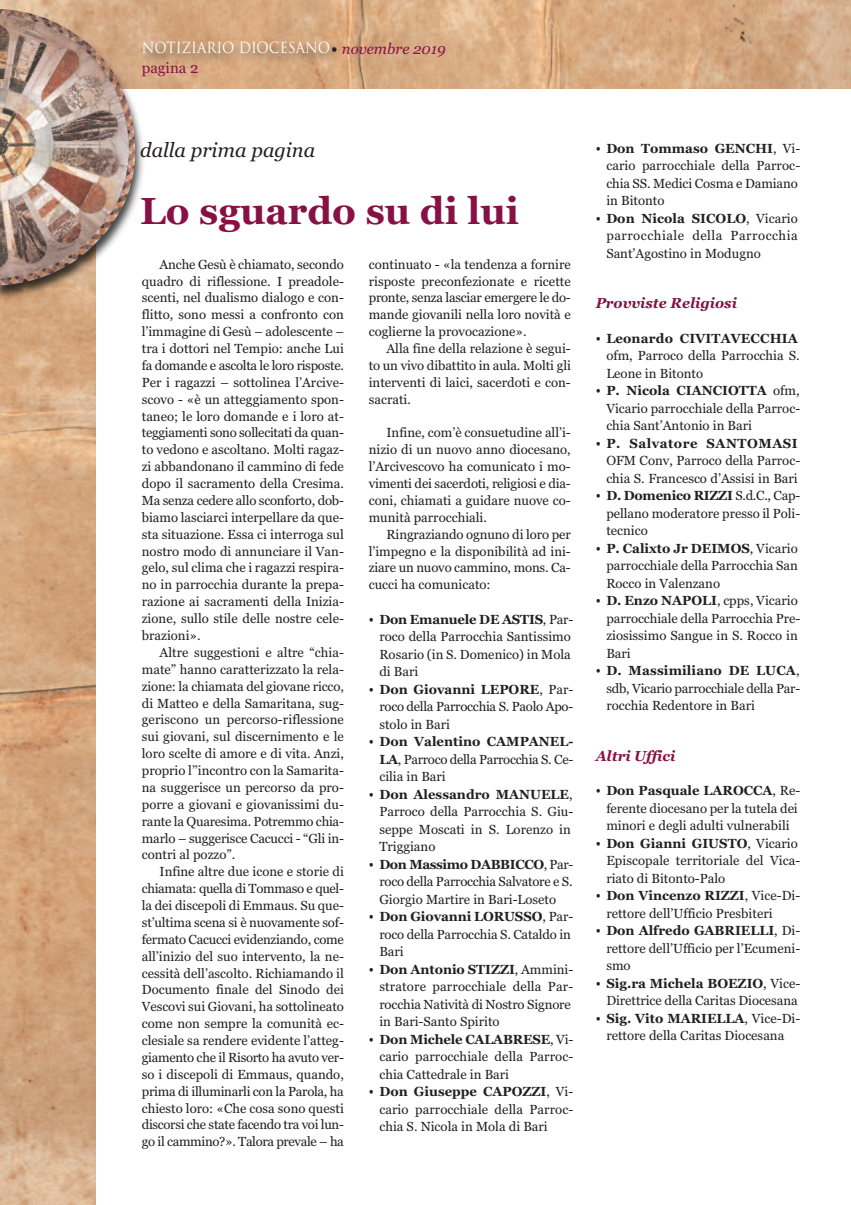
<style>
.page{position:relative;width:851px;height:1205px;background:#fff}
.page>*{position:absolute;margin:0;border:0;box-sizing:border-box;transform-origin:0 0}
.t1{font:700 37.5px "Georgia";color:#871144}
.t2{font:italic 20px "Georgia";color:#231f20}
.t3{font:15px "Trajan";color:#fff;scale:.9 1}
.t4{font:15px "Georgia";color:#871144}
.t5{font:italic 700 14.38px "Georgia";color:#871144}
.t6{font:13.12px/16.9px "Georgia";color:#231f20;text-align:justify}
.s1{font-family:"Georgia";font-weight:700;color:#231f20}
.s2{font-family:"Georgia";font-style:italic;color:#871144}
.s3{font-size:14.38px}
.s4{font-weight:700}
</style>
<div class="page">
<img style="left:0;top:0;width:850px;height:89px">
<img style="left:151px;top:35px;width:662px;height:54px">
<img style="left:0;top:306px;width:96px;height:899px">
<img style="left:0;top:2px;width:151px;height:304px">
<img style="left:0;top:9px;width:135px;height:276px">
<p class="t3" style="left:142px;top:39px;width:339px">NOTIZIARIO DIOCESANO<span class="s1">•</span> <span class="s2">novembre 2019</span></p>
<p class="t4" style="left:142px;top:59px;width:58px">pagina 2</p>
<h2 class="t2" style="left:140px;top:138px;width:176px">dalla prima pagina</h2>
<h1 class="t1" style="left:140px;top:189px;width:380px">Lo sguardo su di lui</h1>
<p class="t6" style="left:142px;top:256px;width:203px;text-indent:18px">Anche Gesù è chiamato, secondo quadro di riflessione. I preadole&shy;scenti, nel dualismo dialogo e con&shy;flitto, sono messi a confronto con l’immagine di Gesù – adolescente – tra i dottori nel Tempio: anche Lui fa domande e ascolta le loro risposte.<br>Per i ragazzi – sottolinea l’Arcive&shy;scovo - «è un atteggiamento spon&shy;taneo; le loro domande e i loro at&shy;teggiamenti sono sollecitati da quan&shy;to vedono e ascoltano. Molti ragaz&shy;zi abbandonano il cammino di fede dopo il sacramento della Cresima.<br>Ma senza cedere allo sconforto, dob&shy;biamo lasciarci interpellare da que&shy;sta situazione. Essa ci interroga sul nostro modo di annunciare il Van&shy;gelo, sul clima che i ragazzi respira&shy;no in parrocchia durante la prepa&shy;razione ai sacramenti della Inizia&shy;zione, sullo stile delle nostre cele&shy;brazioni».</p>
<p class="t6" style="left:142px;top:644px;width:203px;text-indent:18px">Altre suggestioni e altre “chia&shy;mate” hanno caratterizzato la rela&shy;zione: la chiamata del giovane ricco, di Matteo e della Samaritana, sug&shy;geriscono un percorso-riflessione sui giovani, sul discernimento e le loro scelte di amore e di vita. Anzi, proprio l’’incontro con la Samarita&shy;na suggerisce un percorso da pro&shy;porre a giovani e giovanissimi du&shy;rante la Quaresima. Potremmo chia&shy;marlo – suggerisce Cacucci - “Gli in&shy;contri al pozzo”.</p>
<p class="t6" style="left:142px;top:863px;width:203px;text-indent:18px">Infine altre due icone e storie di chiamata: quella di Tommaso e quel&shy;la dei discepoli di Emmaus. Su que&shy;st’ultima scena si è nuovamente sof&shy;fermato Cacucci evidenziando, come all’inizio del suo intervento, la ne&shy;cessità dell’ascolto. Richiamando il Documento finale del Sinodo dei Vescovi sui Giovani, ha sottolineato come non sempre la comunità ec&shy;clesiale sa rendere evidente l’atteg&shy;giamento che il Risorto ha avuto ver&shy;so i discepoli di Emmaus, quando, prima di illuminarli con la Parola, ha chiesto loro: «Che cosa sono questi discorsi che state facendo tra voi lun&shy;go il cammino?». Talora prevale – ha</p>
<p class="t6" style="left:368px;top:256px;width:203px">continuato - «la tendenza a fornire risposte preconfezionate e ricette pronte, senza lasciar emergere le do&shy;mande giovanili nella loro novità e coglierne la provocazione».</p>
<p class="t6" style="left:368px;top:340px;width:203px;text-indent:18px">Alla fine della relazione è segui&shy;to un vivo dibattito in aula. Molti gli interventi di laici, sacerdoti e con&shy;sacrati.</p>
<p class="t6" style="left:368px;top:424px;width:203px;text-indent:18px">Infine, com’è consuetudine all’i&shy;nizio di un nuovo anno diocesano, l’Arcivescovo ha comunicato i mo&shy;vimenti dei sacerdoti, religiosi e dia&shy;coni, chiamati a guidare nuove co&shy;munità parrocchiali.</p>
<p class="t6" style="left:368px;top:526px;width:203px;text-indent:18px">Ringraziando ognuno di loro per l’impegno e la disponibilità ad ini&shy;ziare un nuovo cammino, mons. Ca&shy;cucci ha comunicato:</p>
<p class="t6" style="left:379px;top:610px;width:195px;line-height:17.5px;text-align:left;text-indent:-11px"><span class="s3">•</span> <span class="s4">Don Emanuele DE ASTIS</span>, Par&shy;roco della Parrocchia Santissimo<br>Rosario (in S. Domenico) in Mola di Bari</p>
<p class="t6" style="left:379px;top:680px;width:195px;line-height:17.5px;text-indent:-11px"><span class="s3">•</span> <span class="s4">Don Giovanni LEPORE</span>, Par&shy;roco della Parrocchia S. Paolo Apo&shy;stolo in Bari</p>
<p class="t6" style="left:379px;top:733px;width:195px;line-height:17.5px;text-indent:-11px"><span class="s3">•</span> <span class="s4">Don Valentino CAMPANEL-LA</span>, Parroco della Parrocchia S. Ce&shy;cilia in Bari</p>
<p class="t6" style="left:379px;top:785px;width:195px;line-height:17.5px;text-align:left;text-indent:-11px"><span class="s3">•</span> <span class="s4">Don Alessandro MANUELE</span>,<br>Parroco della Parrocchia S. Giu&shy;seppe Moscati in S. Lorenzo in<br>Triggiano</p>
<p class="t6" style="left:379px;top:855px;width:195px;line-height:17.5px;text-indent:-11px"><span class="s3">•</span> <span class="s4">Don Massimo DABBICCO</span>, Par&shy;roco della Parrocchia Salvatore e S.<br>Giorgio Martire in Bari-Loseto</p>
<p class="t6" style="left:379px;top:908px;width:195px;line-height:17.5px;text-align:left;text-indent:-11px"><span class="s3">•</span> <span class="s4">Don Giovanni LORUSSO</span>, Par&shy;roco della Parrocchia S. Cataldo in<br>Bari</p>
<p class="t6" style="left:379px;top:960px;width:195px;line-height:17.5px;text-align:left;text-indent:-11px"><span class="s3">•</span> <span class="s4">Don Antonio STIZZI</span>, Ammini&shy;stratore parrocchiale della Par&shy;rocchia Natività di Nostro Signore in Bari-Santo Spirito</p>
<p class="t6" style="left:379px;top:1030px;width:195px;line-height:17.5px;text-indent:-11px"><span class="s3">•</span> <span class="s4">Don Michele CALABRESE</span>, Vi&shy;cario parrocchiale della Parroc&shy;chia Cattedrale in Bari</p>
<p class="t6" style="left:379px;top:1083px;width:195px;line-height:17.5px;text-indent:-11px"><span class="s3">•</span> <span class="s4">Don Giuseppe CAPOZZI</span>, Vi&shy;cario parrocchiale della Parroc&shy;chia S. Nicola in Mola di Bari</p>
<p class="t6" style="left:606px;top:139px;width:195px;line-height:17.5px;text-align:left;text-indent:-11px"><span class="s3">•</span> <span class="s4">Don Tommaso GENCHI</span>, Vi&shy;cario parrocchiale della Parroc&shy;chia SS. Medici Cosma e Damiano in Bitonto</p>
<p class="t6" style="left:606px;top:209px;width:193px;line-height:17.5px;text-indent:-11px"><span class="s3">•</span> <span class="s4">Don Nicola SICOLO</span>, Vicario parrocchiale della Parrocchia Sant’Agostino in Modugno</p>
<p class="t5" style="left:595px;top:295px;width:143px">Provviste Religiosi</p>
<p class="t6" style="left:606px;top:329px;width:195px;line-height:17.5px;text-align:left;text-indent:-11px"><span class="s3">•</span> <span class="s4">Leonardo CIVITAVECCHIA </span>ofm, Parroco della Parrocchia S.<br>Leone in Bitonto</p>
<p class="t6" style="left:606px;top:382px;width:195px;line-height:17.5px;text-indent:-11px"><span class="s3">•</span> <span class="s4">P. Nicola CIANCIOTTA</span> ofm, Vicario parrocchiale della Parroc&shy;chia Sant’Antonio in Bari</p>
<p class="t6" style="left:606px;top:434px;width:195px;line-height:17.5px;text-align:left;text-indent:-11px"><span class="s3">•</span> <span class="s4">P. Salvatore SANTOMASI<br></span>OFM Conv, Parroco della Parroc&shy;chia S. Francesco d’Assisi in Bari</p>
<p class="t6" style="left:606px;top:487px;width:195px;line-height:17.5px;text-indent:-11px"><span class="s3">•</span> <span class="s4">D. Domenico RIZZI</span> S.d.C., Cap&shy;pellano moderatore presso il Poli&shy;tecnico</p>
<p class="t6" style="left:606px;top:539px;width:193px;line-height:17.5px;text-indent:-11px"><span class="s3">•</span> <span class="s4">P. Calixto Jr DEIMOS</span>, Vicario parrocchiale della Parrocchia San Rocco in Valenzano</p>
<p class="t6" style="left:606px;top:592px;width:195px;line-height:17.5px;text-align:left;text-indent:-11px"><span class="s3">•</span> <span class="s4">D. Enzo NAPOLI</span>, cpps, Vicario parrocchiale della Parrocchia Pre&shy;ziosissimo Sangue in S. Rocco in<br>Bari</p>
<p class="t6" style="left:606px;top:662px;width:195px;line-height:17.5px;text-indent:-11px"><span class="s3">•</span> <span class="s4">D. Massimiliano DE LUCA</span>, sdb, Vicario parrocchiale della Par&shy;rocchia Redentore in Bari</p>
<p class="t5" style="left:595px;top:747px;width:81px">Altri Uffici</p>
<p class="t6" style="left:606px;top:782px;width:195px;line-height:17.5px;text-align:left;text-indent:-11px"><span class="s3">•</span> <span class="s4">Don Pasquale LAROCCA</span>, Re&shy;ferente diocesano per la tutela dei minori e degli adulti vulnerabili</p>
<p class="t6" style="left:606px;top:834px;width:195px;line-height:17.5px;text-align:left;text-indent:-11px"><span class="s3">•</span> <span class="s4">Don Gianni GIUSTO</span>, Vicario<br>Episcopale territoriale del Vica&shy;riato di Bitonto-Palo</p>
<p class="t6" style="left:606px;top:887px;width:195px;line-height:17.5px;text-indent:-11px"><span class="s3">•</span> <span class="s4">Don Vincenzo RIZZI</span>, Vice-Di&shy;rettore dell’Ufficio Presbiteri</p>
<p class="t6" style="left:606px;top:922px;width:195px;line-height:17.5px;text-indent:-11px"><span class="s3">•</span> <span class="s4">Don Alfredo GABRIELLI</span>, Di&shy;rettore dell’Ufficio per l’Ecumeni&shy;smo</p>
<p class="t6" style="left:595px;top:974px;width:206px;line-height:17.5px;text-align:right"><span class="s3">•</span> <span class="s4">Sig.ra Michela BOEZIO</span>, Vice-<br>Direttrice della Caritas Diocesana</p>
<p class="t6" style="left:595px;top:1009px;width:206px;line-height:17.5px;text-align:center"><span class="s3">•</span> <span class="s4">Sig. Vito MARIELLA</span>, Vice-Di&shy;rettore della Caritas Diocesana</p>
</div>
